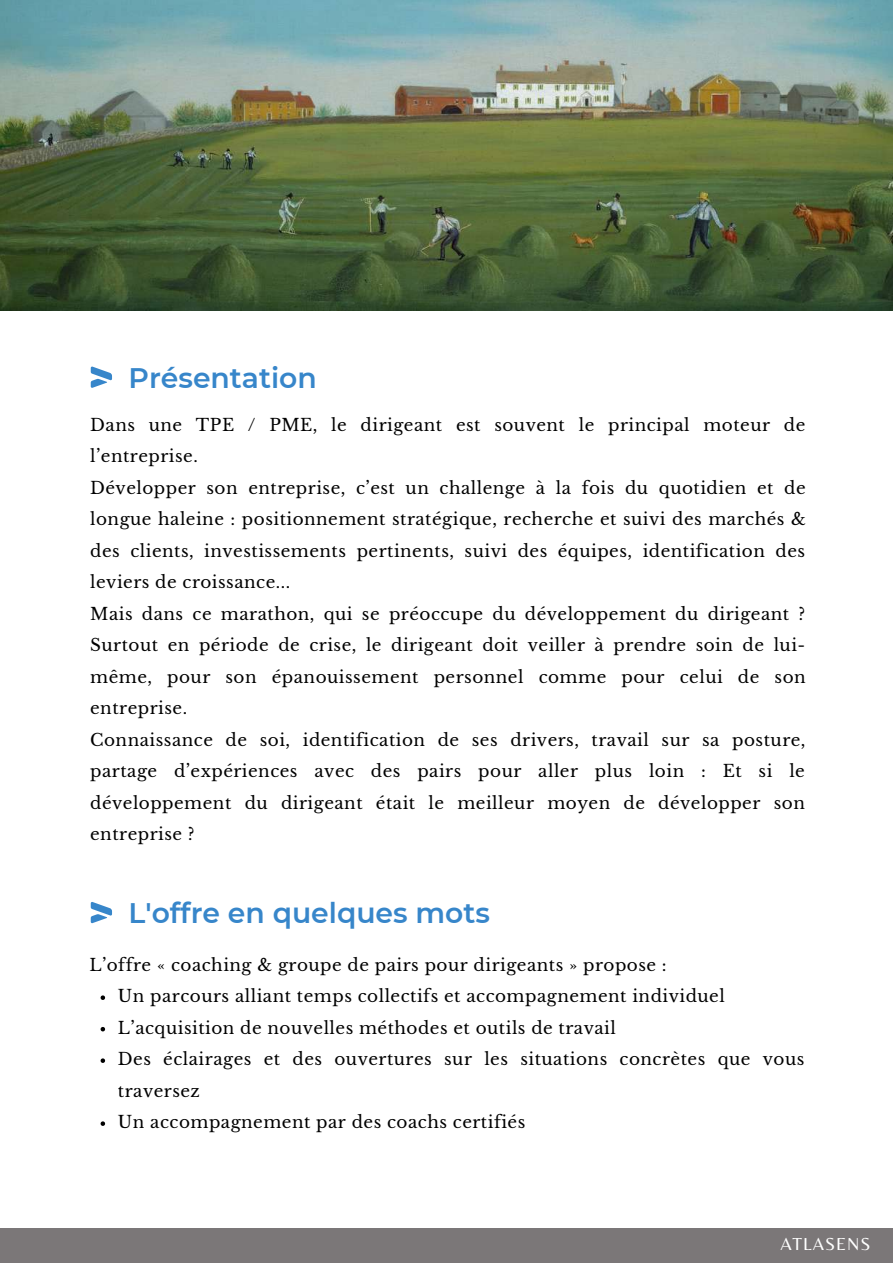
<style>
.page{position:relative;width:893px;height:1264px;background:#fff}
.page>*{position:absolute;margin:0;border:0;box-sizing:border-box;transform-origin:0 0}
.t1{font:600 28.2px "Montserrat";color:#3786ca}
.t2{font:18px "Belleza";letter-spacing:.05em;color:#fff}
.t3{font:16.8px/31.5px "Libre Baskerville";letter-spacing:.03em;color:#000}
</style>
<div class="page">
<svg style="left:91px;top:366px;width:21px;height:22px"></svg>
<div style="left:0;top:1227px;width:892px;height:35px;background:#7b7778"></div>
<img style="left:0;top:0;width:892px;height:310px">
<svg style="left:91px;top:902px;width:21px;height:21px"></svg>
<svg style="left:101px;top:995px;width:4px;height:4px"></svg>
<svg style="left:101px;top:1027px;width:4px;height:4px"></svg>
<svg style="left:101px;top:1058px;width:4px;height:4px"></svg>
<svg style="left:101px;top:1121px;width:4px;height:4px"></svg>
<h1 class="t1" style="left:128px;top:360px;width:190px">Présentation</h1>
<p class="t3" style="left:90px;top:409px;width:717px">Dans une TPE / PME, le dirigeant est souvent le principal moteur de l’entreprise.<br>Développer son entreprise, c’est un challenge à la fois du quotidien et de longue haleine : positionnement stratégique, recherche et suivi des marchés &amp; des clients, investissements pertinents, suivi des équipes, identification des leviers de croissance...<br>Mais dans ce marathon, qui se préoccupe du développement du dirigeant ?<br>Surtout en période de crise, le dirigeant doit veiller à prendre soin de lui&shy;même, pour son épanouissement personnel comme pour celui de son entreprise.<br>Connaissance de soi, identification de ses drivers, travail sur sa posture, partage d’expériences avec des pairs pour aller plus loin : Et si le développement du dirigeant était le meilleur moyen de développer son entreprise ?</p>
<h1 class="t1" style="left:128px;top:895px;width:363px">L'offre en quelques mots</h1>
<p class="t3" style="left:89px;top:949px;width:579px">L’offre « coaching &amp; groupe de pairs pour dirigeants » propose :</p>
<p class="t3" style="left:118px;top:980px;width:688px">Un parcours alliant temps collectifs et accompagnement individuel L’acquisition de nouvelles méthodes et outils de travail<br>Des éclairages et des ouvertures sur les situations concrètes que vous traversez<br>Un accompagnement par des coachs certifiés</p>
<p class="t2" style="left:780px;top:1233px;width:91px">ATLASENS</p>
</div>
